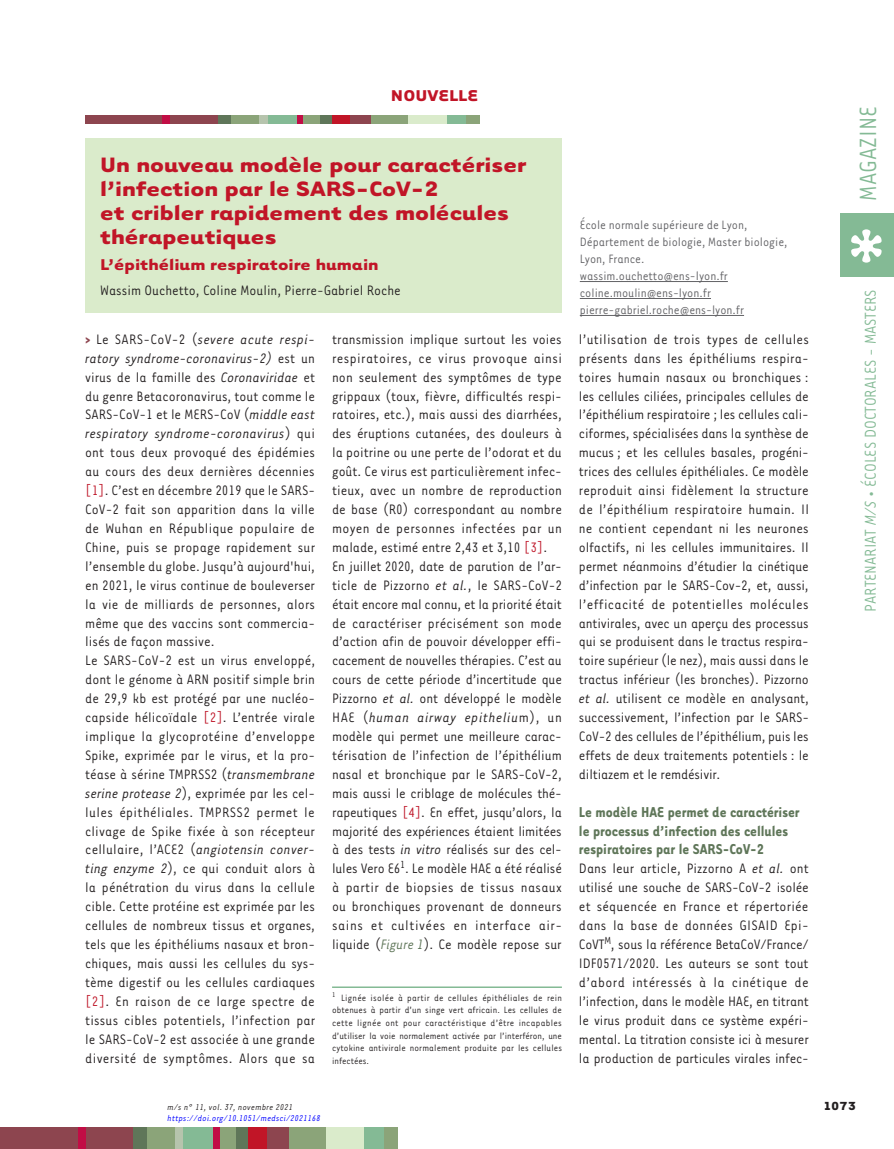
<style>
.page{position:relative;width:894px;height:1149px;background:#fff}
.page>*{position:absolute;margin:0;border:0;box-sizing:border-box;transform-origin:0 0}
.t1{font:27px "Tarzana Narrow";color:#84ba95}
.t2{font:700 24px/24px "Tarzana Wide";color:#c11527}
.t3{font:18px "Tarzana Narrow";color:#84ba95}
.t4{font:700 18px "Tarzana Wide";color:#c11527}
.t5{font:700 16.5px/18.9px "Tarzana Narrow";color:#5f7659}
.t6{font:15.75px/18.9px "Tarzana Narrow";color:#231f20}
.t7{font:13.95px/17px "Tarzana Narrow";color:#636366}
.t8{font:700 13.5px "Tarzana Wide";color:#231f20}
.t9{font:10.5px/12.6px "Tarzana Narrow";letter-spacing:.01em;color:#231f20;text-align:justify}
.t10{font:italic 9.75px "Tarzana Narrow";letter-spacing:.025em;color:#00f}
.t11{font:italic 9.75px "Tarzana Narrow";letter-spacing:.025em;color:#231f20}
.s1{font-weight:700;color:#8d454f}
.s2{font-style:italic}
.s3{color:#bf182a}
.s4{font-style:italic;color:#5f7659}
</style>
<div class="page">
<div style="left:0;top:1127px;width:134px;height:21px;background:#8d454f"></div>
<div style="left:235px;top:1127px;width:13px;height:21px;background:#5f7659"></div>
<div style="left:78px;top:1127px;width:7px;height:21px;background:#c10d45"></div>
<div style="left:133px;top:1127px;width:22px;height:21px;background:#5f7659"></div>
<div style="left:147px;top:1127px;width:30px;height:21px;background:#8ba479"></div>
<div style="left:175px;top:1127px;width:9px;height:21px;background:#b6c4ad"></div>
<div style="left:183px;top:1127px;width:30px;height:21px;background:#84ba95"></div>
<div style="left:217px;top:1127px;width:19px;height:21px;background:#8ba479"></div>
<div style="left:213px;top:1127px;width:6px;height:21px;background:#c10d45"></div>
<div style="left:248px;top:1127px;width:27px;height:21px;background:#c11527"></div>
<div style="left:287px;top:1127px;width:39px;height:21px;background:#8ba479"></div>
<div style="left:267px;top:1127px;width:21px;height:21px;background:#8d454f"></div>
<div style="left:326px;top:1127px;width:38px;height:21px;background:#daebcb"></div>
<div style="left:364px;top:1127px;width:20px;height:21px;background:#84ba95"></div>
<div style="left:383px;top:1127px;width:14px;height:21px;background:#8ba479"></div>
<div style="left:840px;top:213px;width:53px;height:63px;background:#84ba95"></div>
<svg style="left:851px;top:229px;width:30px;height:33px"></svg>
<hr style="left:332px;top:986px;width:229px;height:1px;background:#84ba95">
<div style="left:85px;top:139px;width:476px;height:174px;background:#daebcb"></div>
<div style="left:85px;top:115px;width:133px;height:8px;background:#8d454f"></div>
<div style="left:218px;top:115px;width:26px;height:8px;background:#5f7659"></div>
<div style="left:318px;top:115px;width:13px;height:8px;background:#5f7659"></div>
<div style="left:231px;top:115px;width:29px;height:8px;background:#8ba479"></div>
<div style="left:267px;top:115px;width:29px;height:8px;background:#84ba95"></div>
<div style="left:446px;top:115px;width:20px;height:8px;background:#84ba95"></div>
<div style="left:301px;top:115px;width:18px;height:8px;background:#8ba479"></div>
<div style="left:465px;top:115px;width:14px;height:8px;background:#8ba479"></div>
<div style="left:370px;top:115px;width:39px;height:8px;background:#8ba479"></div>
<div style="left:408px;top:115px;width:39px;height:8px;background:#daebcb"></div>
<div style="left:259px;top:115px;width:8px;height:8px;background:#b6c4ad"></div>
<div style="left:163px;top:115px;width:7px;height:8px;background:#c10d45"></div>
<div style="left:296px;top:115px;width:6px;height:8px;background:#c10d45"></div>
<div style="left:331px;top:115px;width:27px;height:8px;background:#c11527"></div>
<div style="left:350px;top:115px;width:21px;height:8px;background:#8d454f"></div>
<hr style="left:579px;top:281px;width:148px;height:1px;background:#636366">
<hr style="left:579px;top:298px;width:131px;height:1px;background:#636366">
<hr style="left:579px;top:315px;width:164px;height:1px;background:#636366">
<p class="t4" style="left:391px;top:84px;width:89px">NOUVELLE</p>
<h2 class="t2" style="left:100px;top:151px;width:427px">Un nouveau modèle pour caractériser l’infection par le SARS-CoV-2<br>et cribler rapidement des molécules thérapeutiques</h2>
<p class="t4" style="left:100px;top:252px;width:280px">L’épithélium respiratoire humain</p>
<p class="t6" style="left:100px;top:280px;width:302px">Wassim Ouchetto, Coline Moulin, Pierre-Gabriel Roche</p>
<p class="t6" style="left:85px;top:329px;width:231px"><span class="s1">&gt;</span> Le SARS-CoV-2 (<span class="s2">severe acute respi&shy;ratory syndrome-coronavirus-2)</span> est un virus de la famille des <span class="s2">Coronaviridae</span> et du genre Betacoronavirus, tout comme le SARS-CoV-1 et le MERS-CoV (<span class="s2">middle east respiratory syndrome</span>-<span class="s2">coronavirus</span>) qui ont tous deux provoqué des épidémies au cours des deux dernières décennies <span class="s3">[1]</span>. C’est en décembre 2019 que le SARS-CoV-2 fait son apparition dans la ville de Wuhan en République populaire de Chine, puis se propage rapidement sur l’ensemble du globe. Jusqu’à aujourd'hui, en 2021, le virus continue de bouleverser la vie de milliards de personnes, alors même que des vaccins sont commercia&shy;lisés de façon massive.<br>Le SARS-CoV-2 est un virus enveloppé, dont le génome à ARN positif simple brin de 29,9 kb est protégé par une nucléo&shy;capside hélicoïdale <span class="s3">[2]</span>. L’entrée virale implique la glycoprotéine d’enveloppe Spike, exprimée par le virus, et la pro&shy;téase à sérine TMPRSS2 (<span class="s2">transmembrane serine protease 2</span>), exprimée par les cel&shy;lules épithéliales. TMPRSS2 permet le clivage de Spike fixée à son récepteur cellulaire, l’ACE2 (<span class="s2">angiotensin conver&shy;ting enzyme 2</span>), ce qui conduit alors à la pénétration du virus dans la cellule cible. Cette protéine est exprimée par les cellules de nombreux tissus et organes, tels que les épithéliums nasaux et bron&shy;chiques, mais aussi les cellules du sys&shy;tème digestif ou les cellules cardiaques <span class="s3">[2]</span>. En raison de ce large spectre de tissus cibles potentiels, l’infection par le SARS-CoV-2 est associée à une grande diversité de symptômes. Alors que sa</p>
<p class="t6" style="left:332px;top:329px;width:231px">transmission implique surtout les voies respiratoires, ce virus provoque ainsi non seulement des symptômes de type grippaux (toux, fièvre, difficultés respi&shy;ratoires, etc.), mais aussi des diarrhées, des éruptions cutanées, des douleurs à la poitrine ou une perte de l’odorat et du goût. Ce virus est particulièrement infec&shy;tieux, avec un nombre de reproduction de base (R0) correspondant au nombre moyen de personnes infectées par un malade, estimé entre 2,43 et 3,10 <span class="s3">[3]</span>.<br>En juillet 2020, date de parution de l’ar&shy;ticle de Pizzorno <span class="s2">et al.</span>, le SARS-CoV-2 était encore mal connu, et la priorité était de caractériser précisément son mode d’action afin de pouvoir développer effi&shy;cacement de nouvelles thérapies. C’est au cours de cette période d’incertitude que Pizzorno <span class="s2">et al.</span> ont développé le modèle HAE (<span class="s2">human airway epitheliu</span>m), un modèle qui permet une meilleure carac&shy;térisation de l’infection de l’épithélium nasal et bronchique par le SARS-CoV-2, mais aussi le criblage de molécules thé&shy;rapeutiques <span class="s3">[4]</span>. En effet, jusqu’alors, la majorité des expériences étaient limitées à des tests <span class="s2">in vitro</span> réalisés sur des cel&shy;lules Vero E6<sup>1</sup>. Le modèle HAE a été réalisé à partir de biopsies de tissus nasaux ou bronchiques provenant de donneurs sains et cultivées en interface air&shy;liquide ( <span class="s4">Figure 1</span>). Ce modèle repose sur</p>
<p class="t9" style="left:332px;top:990px;width:231px"><sup>1</sup> Lignée isolée à partir de cellules épithéliales de rein obtenues à partir d’un singe vert africain. Les cellules de cette lignée ont pour caractéristique d’être incapables d’utiliser la voie normalement activée par l’interféron, une cytokine antivirale normalement produite par les cellules infectées.</p>
<p class="t7" style="left:579px;top:216px;width:209px">École normale supérieure de Lyon,<br>Département de biologie, Master biologie,<br>Lyon, France. wassim.ouchetto@ens-lyon.fr coline.moulin@ens-lyon.fr pierre-gabriel.roche@ens-lyon.fr</p>
<p class="t6" style="left:578px;top:329px;width:231px;text-align:justify">l’utilisation de trois types de cellules présents dans les épithéliums respira&shy;toires humain nasaux ou bronchiques : les cellules ciliées, principales cellules de l’épithélium respiratoire ; les cellules cali&shy;ciformes, spécialisées dans la synthèse de mucus ; et les cellules basales, progéni&shy;trices des cellules épithéliales. Ce modèle reproduit ainsi fidèlement la structure de l’épithélium respiratoire humain. Il ne contient cependant ni les neurones olfactifs, ni les cellules immunitaires. Il permet néanmoins d’étudier la cinétique d’infection par le SARS-Cov-2, et, aussi, l’efficacité de potentielles molécules antivirales, avec un aperçu des processus qui se produisent dans le tractus respira&shy;toire supérieur (le nez), mais aussi dans le tractus inférieur (les bronches). Pizzorno <span class="s2">et al.</span> utilisent ce modèle en analysant, successivement, l’infection par le SARS-CoV-2 des cellules de l’épithélium, puis les effets de deux traitements potentiels : le diltiazem et le remdésivir.</p>
<p class="t5" style="left:578px;top:801px;width:222px">Le modèle HAE permet de caractériser le processus d’infection des cellules respiratoires par le SARS-CoV-2</p>
<p class="t6" style="left:578px;top:858px;width:231px;text-align:justify">Dans leur article, Pizzorno A <span class="s2">et al.</span> ont utilisé une souche de SARS-CoV-2 isolée et séquencée en France et répertoriée dans la base de données GISAID Epi-CoVT<sup>M</sup>, sous la référence BetaCoV/France/ IDF0571/2020. Les auteurs se sont tout d’abord intéressés à la cinétique de l’infection, dans le modèle HAE, en titrant le virus produit dans ce système expéri&shy;mental. La titration consiste ici à mesurer la production de particules virales infec-</p>
<h1 class="t1" style="left:851px;top:201px;width:96px;rotate:-90deg">MAGAZINE</h1>
<p class="t3" style="left:859px;top:611px;width:323px;rotate:-90deg">PARTENARIAT <span class="s2">M/S</span> • ÉCOLES DOCTORALES - MASTERS</p>
<p class="t11" style="left:167px;top:1100px;width:127px">m/s n° 11, vol. 37, novembre 2021</p>
<p class="t8" style="left:822px;top:1097px;width:34px">1073</p>
<p class="t10" style="left:167px;top:1112px;width:155px">https://doi.org/10.1051/medsci/2021168</p>
</div>
